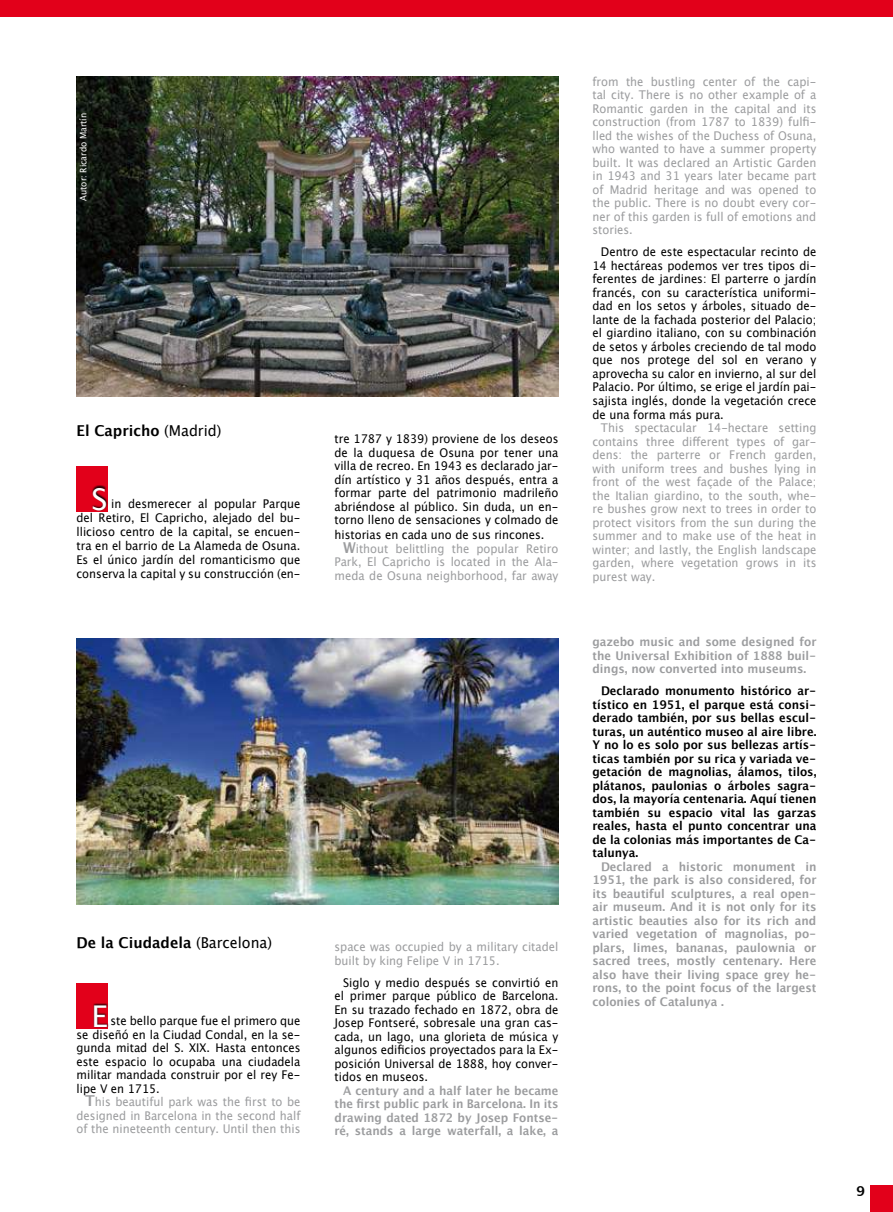
<style>
.page{position:relative;width:893px;height:1212px;background:#fff}
.page>*{position:absolute;margin:0;border:0;box-sizing:border-box;transform-origin:0 0}
.t1{font:30px "Lucida Grande";color:#fff}
.t2{font:700 15px "Lucida Grande";color:#000;scale:.95 1}
.t3{font:700 13.5px "Lucida Grande";color:#000}
.t4{font:12px/13.5px "Lucida Grande";color:#000;text-align:justify;scale:.94 1}
.t5{font:12px/13.5px "Lucida Grande";color:#9c9d9f;text-align:justify;scale:.94 1}
.t6{font:700 12px/13.5px "Lucida Grande";color:#9c9d9f;text-align:justify;scale:.94 1}
.t7{font:700 12px/13.5px "Lucida Grande";color:#000;text-align:justify;scale:.94 1}
.t8{font:9px "Lucida Grande";color:#fff;scale:.94 1}
.s1{font-weight:400}
.s2{font-weight:700;font-size:15px}
</style>
<div class="page">
<div style="left:870px;top:1185px;width:23px;height:27px;background:#e2001a"></div>
<div style="left:0;top:0;width:893px;height:17px;background:#e2001a"></div>
<div style="left:77px;top:467px;width:31px;height:45px;background:#e2001a"></div>
<svg style="left:92px;top:485px;width:16px;height:26px"></svg>
<img style="left:77px;top:639px;width:481px;height:266px">
<img style="left:77px;top:77px;width:481px;height:320px">
<div style="left:77px;top:984px;width:31px;height:45px;background:#e2001a"></div>
<div style="left:93px;top:1003px;width:106px;height:66px;background:#fff"></div>
<p class="t8" style="left:78px;top:201px;width:95px;rotate:-90deg">Autor: Ricardo Martín</p>
<p class="t2" style="left:77px;top:418px;width:154px">El Capricho <span class="s1">(Madrid)</span></p>
<h1 class="t1" style="left:92px;top:482px;width:18px">S</h1>
<p class="t4" style="left:77px;top:497px;width:240px;line-height:14.1px;text-indent:35px">in desmerecer al popular Parque del Retiro, El Capricho, alejado del bu&shy;llicioso centro de la capital, se encuen&shy;tra en el barrio de La Alameda de Osuna.<br>Es el único jardín del romanticismo que conserva la capital y su construcción (en-</p>
<p class="t4" style="left:334px;top:432px;width:240px">tre 1787 y 1839) proviene de los deseos de la duquesa de Osuna por tener una villa de recreo. En 1943 es declarado jar&shy;dín artístico y 31 años después, entra a formar parte del patrimonio madrileño abriéndose al público. Sin duda, un en&shy;torno lleno de sensaciones y colmado de</p>
<p class="t4" style="left:334px;top:528px;width:225px">historias en cada uno de sus rincones.</p>
<p class="t5" style="left:343px;top:542px;width:231px"><span class="s2">W</span>ithout belittling the popular Retiro</p>
<p class="t5" style="left:334px;top:555px;width:240px">Park, El Capricho is located in the Ala-</p>
<p class="t5" style="left:334px;top:569px;width:240px">meda de Osuna neighborhood, far away</p>
<p class="t2" style="left:77px;top:930px;width:207px">De la Ciudadela <span class="s1">(Barcelona)</span></p>
<h1 class="t1" style="left:92px;top:998px;width:18px">E</h1>
<p class="t4" style="left:77px;top:1014px;width:240px;text-indent:34px">ste bello parque fue el primero que se diseñó en la Ciudad Condal, en la se&shy;gunda mitad del S. XIX. Hasta entonces este espacio lo ocupaba una ciudadela militar mandada construir por el rey Fe&shy;lipe V en 1715.</p>
<p class="t5" style="left:77px;top:1095px;width:240px;text-indent:9px"><span class="s2">T</span>his beautiful park was the first to be designed in Barcelona in the second half of the nineteenth century. Until then this</p>
<p class="t5" style="left:334px;top:940px;width:240px">space was occupied by a military citadel built by king Felipe V in 1715.</p>
<p class="t4" style="left:334px;top:976px;width:240px;text-indent:9px">Siglo y medio después se convirtió en el primer parque público de Barcelona.<br>En su trazado fechado en 1872, obra de Josep Fontseré, sobresale una gran cas&shy;cada, un lago, una glorieta de música y algunos edificios proyectados para la Ex&shy;posición Universal de 1888, hoy conver&shy;tidos en museos.</p>
<p class="t6" style="left:334px;top:1083px;width:240px;text-indent:9px">A century and a half later he became the first public park in Barcelona. In its drawing dated 1872 by Josep Fontse&shy;ré, stands a large waterfall, a lake, a</p>
<p class="t5" style="left:592px;top:75px;width:240px">from the bustling center of the capi&shy;tal city. There is no other example of a Romantic garden in the capital and its construction (from 1787 to 1839) fulfi&shy;lled the wishes of the Duchess of Osuna, who wanted to have a summer property built. It was declared an Artistic Garden in 1943 and 31 years later became part of Madrid heritage and was opened to the public. There is no doubt every cor&shy;ner of this garden is full of emotions and stories.</p>
<p class="t4" style="left:592px;top:246px;width:240px;text-indent:9px">Dentro de este espectacular recinto de 14 hectáreas podemos ver tres tipos di&shy;ferentes de jardines: El parterre o jardín francés, con su característica uniformi&shy;dad en los setos y árboles, situado de&shy;lante de la fachada posterior del Palacio; el giardino italiano, con su combinación de setos y árboles creciendo de tal modo que nos protege del sol en verano y aprovecha su calor en invierno, al sur del Palacio. Por último, se erige el jardín pai&shy;sajista inglés, donde la vegetación crece de una forma más pura.</p>
<p class="t5" style="left:592px;top:421px;width:240px;text-indent:9px">This spectacular 14-hectare setting contains three different types of gar&shy;dens: the parterre or French garden, with uniform trees and bushes lying in front of the west façade of the Palace; the Italian giardino, to the south, whe&shy;re bushes grow next to trees in order to protect visitors from the sun during the summer and to make use of the heat in winter; and lastly, the English landscape garden, where vegetation grows in its purest way.</p>
<p class="t6" style="left:592px;top:635px;width:240px">gazebo music and some designed for the Universal Exhibition of 1888 buil&shy;dings, now converted into museums.</p>
<p class="t7" style="left:592px;top:684px;width:240px;text-indent:9px">Declarado monumento histórico ar&shy;tístico en 1951, el parque está consi&shy;derado también, por sus bellas escul&shy;turas, un auténtico museo al aire libre.<br>Y no lo es solo por sus bellezas artís&shy;ticas también por su rica y variada ve&shy;getación de magnolias, álamos, tilos, plátanos, paulonias o árboles sagra&shy;dos, la mayoría centenaria. Aquí tienen también su espacio vital las garzas reales, hasta el punto concentrar una de la colonias más importantes de Ca&shy;talunya.</p>
<p class="t6" style="left:592px;top:859px;width:240px;text-indent:9px">Declared a historic monument in 1951, the park is also considered, for its beautiful sculptures, a real open&shy;air museum. And it is not only for its artistic beauties also for its rich and varied vegetation of magnolias, po&shy;plars, limes, bananas, paulownia or sacred trees, mostly centenary. Here also have their living space grey he&shy;rons, to the point focus of the largest colonies of Catalunya .</p>
<p class="t3" style="left:856px;top:1180px;width:10px">9</p>
</div>
